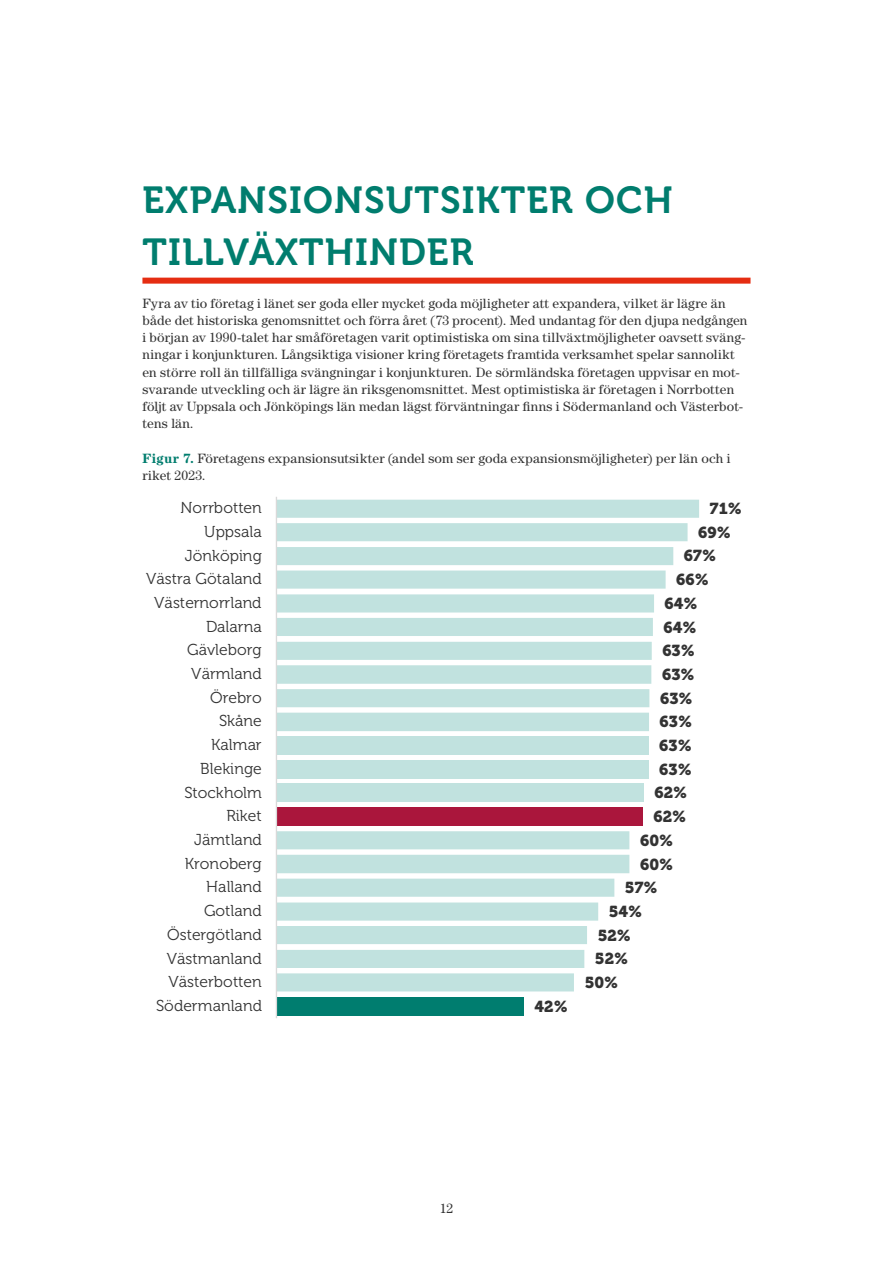
<style>
.page{position:relative;width:893px;height:1263px;background:#fff}
.page>*{position:absolute;margin:0;border:0;box-sizing:border-box;transform-origin:0 0}
.t1{font:37.5px/51.8px "Museo 700";letter-spacing:.03em;color:#007d6e}
.t2{font:15.75px/23.7px "Museo 300";color:#333;text-align:right}
.t3{font:15.75px "Museo 900";letter-spacing:.005em;color:#333}
.t4{font:13.5px/17.2px "Century Std";letter-spacing:.015em;color:#333}
.s1{font-weight:700;color:#007d6e}
</style>
<div class="page">
<div style="left:142px;top:278px;width:608px;height:6px;background:#e52d12"></div>
<div style="left:276px;top:997px;width:248px;height:18px;background:#007d6f"></div>
<svg style="left:277px;top:500px;width:422px;height:491px;fill:#c1e2df"></svg>
<hr style="left:276px;top:497px;width:1px;height:521px;background:#d9d9d9">
<h1 class="t1" style="left:142px;top:175px;width:532px">EXPANSIONSUTSIKTER OCH<br>TILLVÄXTHINDER</h1>
<p class="t4" style="left:142px;top:294px;width:606px">Fyra av tio företag i länet ser goda eller mycket goda möjligheter att expandera, vilket är lägre än både det historiska genomsnittet och förra året (73 procent). Med undantag för den djupa nedgången i början av 1990-talet har småföretagen varit optimistiska om sina tillväxtmöjligheter oavsett sväng&shy;ningar i konjunkturen. Långsiktiga visioner kring företagets framtida verksamhet spelar sannolikt en större roll än tillfälliga svängningar i konjunkturen. De sörmländska företagen uppvisar en mot&shy;svarande utveckling och är lägre än riksgenomsnittet. Mest optimistiska är företagen i Norrbotten följt av Uppsala och Jönköpings län medan lägst förväntningar finns i Södermanland och Västerbot&shy;tens län.</p>
<p class="t4" style="left:142px;top:449px;width:590px"><span class="s1">Figur 7.</span> Företagens expansionsutsikter (andel som ser goda expansionsmöjligheter) per län och i riket 2023.</p>
<p class="t3" style="left:710px;top:500px;width:34px">71%</p>
<p class="t3" style="left:698px;top:523px;width:34px">69%</p>
<p class="t3" style="left:684px;top:547px;width:34px">67%</p>
<p class="t3" style="left:676px;top:571px;width:34px">66%</p>
<p class="t3" style="left:665px;top:594px;width:35px">64%</p>
<p class="t3" style="left:663px;top:618px;width:35px">64%</p>
<p class="t3" style="left:662px;top:642px;width:34px">63%</p>
<p class="t3" style="left:662px;top:666px;width:34px">63%</p>
<p class="t3" style="left:660px;top:689px;width:34px">63%</p>
<p class="t3" style="left:659px;top:713px;width:34px">63%</p>
<p class="t3" style="left:659px;top:736px;width:34px">63%</p>
<p class="t3" style="left:659px;top:760px;width:34px">63%</p>
<p class="t3" style="left:654px;top:784px;width:34px">62%</p>
<p class="t3" style="left:654px;top:808px;width:34px">62%</p>
<p class="t3" style="left:640px;top:831px;width:35px">60%</p>
<p class="t3" style="left:640px;top:855px;width:35px">60%</p>
<p class="t3" style="left:625px;top:879px;width:34px">57%</p>
<p class="t3" style="left:609px;top:902px;width:35px">54%</p>
<p class="t3" style="left:598px;top:926px;width:35px">52%</p>
<p class="t3" style="left:595px;top:950px;width:35px">52%</p>
<p class="t3" style="left:585px;top:974px;width:35px">50%</p>
<p class="t3" style="left:535px;top:997px;width:35px">42%</p>
<p class="t2" style="left:146px;top:496px;width:118px">Norrbotten<br>Uppsala<br>Jönköping<br>Västra Götaland<br>Västernorrland<br>Dalarna<br>Gävleborg<br>Värmland<br>Örebro<br>Skåne<br>Kalmar<br>Blekinge<br>Stockholm<br>Riket<br>Jämtland<br>Kronoberg<br>Halland<br>Gotland<br>Östergötland<br>Västmanland<br>Västerbotten<br>Södermanland</p>
<p class="t4" style="left:440px;top:1199px;width:15px">12</p>
</div>
